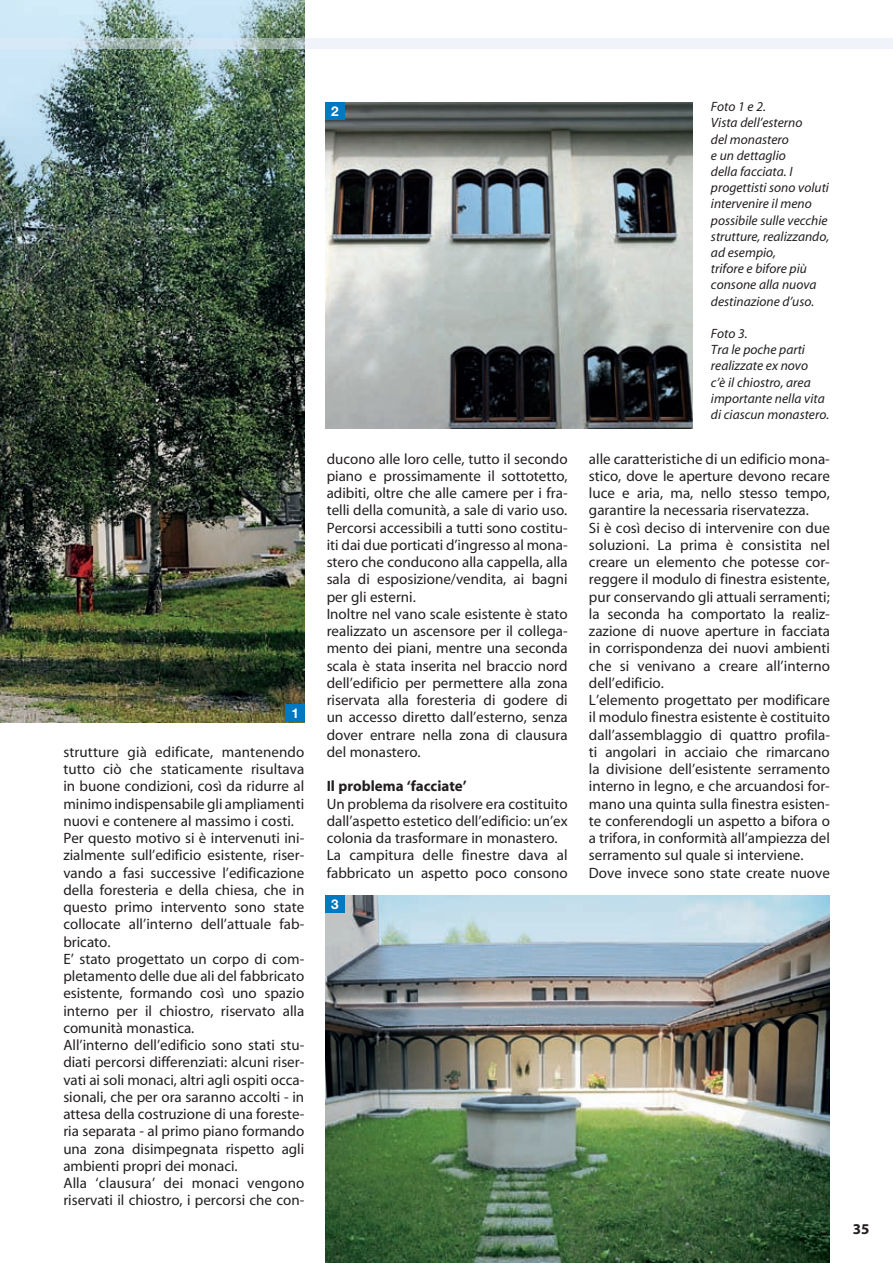
<style>
.page{position:relative;width:893px;height:1263px;background:#fff}
.page>*{position:absolute;margin:0;border:0;box-sizing:border-box;transform-origin:0 0}
.t1{font:15px/17.2px "Myriad";color:#231f20}
.t2{font:700 15px "Myriad";color:#231f20}
.t3{font:italic 13.5px/16.2px "Myriad";color:#231f20}
.t4{font:700 13.5px "Helvetica Neue LT Std";color:#fff}
.s1{font-weight:700}
</style>
<div class="page">
<img style="left:325px;top:102px;width:367px;height:327px">
<img style="left:0;top:0;width:305px;height:722px">
<div style="left:286px;top:704px;width:19px;height:18px;background:#0079c2"></div>
<img style="left:325px;top:895px;width:504px;height:368px">
<div style="left:325px;top:895px;width:20px;height:18px;background:#0079c2"></div>
<div style="left:325px;top:102px;width:19px;height:18px;background:#0079c2"></div>
<svg style="left:0;top:38px;width:893px;height:10px;fill:#f0f4fa"></svg>
<p class="t4" style="left:291px;top:705px;width:9px">1</p>
<p class="t1" style="left:63px;top:744px;width:243px">strutture già edificate, mantenendo tutto ciò che staticamente risultava in buone condizioni, così da ridurre al minimo indispensabile gli ampliamenti nuovi e contenere al massimo i costi.<br>Per questo motivo si è intervenuti ini&shy;zialmente sull’edificio esistente, riser&shy;vando a fasi successive l’edificazione della foresteria e della chiesa, che in questo primo intervento sono state collocate all’interno dell’attuale fab&shy;bricato.<br>E’ stato progettato un corpo di com&shy;pletamento delle due ali del fabbricato esistente, formando così uno spazio interno per il chiostro, riservato alla comunità monastica.<br>All’interno dell’edificio sono stati stu&shy;diati percorsi differenziati: alcuni riser&shy;vati ai soli monaci, altri agli ospiti occa&shy;sionali, che per ora saranno accolti - in attesa della costruzione di una foreste&shy;ria separata - al primo piano formando una zona disimpegnata rispetto agli ambienti propri dei monaci.<br>Alla ‘clausura’ dei monaci vengono riservati il chiostro, i percorsi che con-</p>
<p class="t4" style="left:331px;top:103px;width:9px">2</p>
<p class="t3" style="left:711px;top:99px;width:120px">Foto 1 e 2.<br>Vista dell’esterno<br>del monastero<br>e un dettaglio<br>della facciata. I progettisti sono voluti intervenire il meno possibile sulle vecchie strutture, realizzando, ad esempio,<br>trifore e bifore più consone alla nuova destinazione d’uso.</p>
<p class="t3" style="left:711px;top:326px;width:120px">Foto 3.<br>Tra le poche parti realizzate ex novo<br>c’è il chiostro, area importante nella vita di ciascun monastero.</p>
<p class="t1" style="left:327px;top:451px;width:242px">ducono alle loro celle, tutto il secondo piano e prossimamente il sottotetto, adibiti, oltre che alle camere per i fra&shy;telli della comunità, a sale di vario uso.<br>Percorsi accessibili a tutti sono costitu&shy;iti dai due porticati d’ingresso al mona&shy;stero che conducono alla cappella, alla sala di esposizione/vendita, ai bagni per gli esterni.<br>Inoltre nel vano scale esistente è stato realizzato un ascensore per il collega&shy;mento dei piani, mentre una seconda scala è stata inserita nel braccio nord dell’edificio per permettere alla zona riservata alla foresteria di godere di un accesso diretto dall’esterno, senza dover entrare nella zona di clausura del monastero.</p>
<p class="t1" style="left:327px;top:778px;width:242px"><span class="s1">Il problema ‘facciate’<br></span>Un problema da risolvere era costituito dall’aspetto estetico dell’edificio: un’ex colonia da trasformare in monastero.<br>La campitura delle finestre dava al fabbricato un aspetto poco consono</p>
<p class="t4" style="left:331px;top:895px;width:9px">3</p>
<p class="t1" style="left:589px;top:451px;width:243px">alle caratteristiche di un edificio mona&shy;stico, dove le aperture devono recare luce e aria, ma, nello stesso tempo, garantire la necessaria riservatezza.<br>Si è così deciso di intervenire con due soluzioni. La prima è consistita nel creare un elemento che potesse cor&shy;reggere il modulo di finestra esistente, pur conservando gli attuali serramenti; la seconda ha comportato la realiz&shy;zazione di nuove aperture in facciata in corrispondenza dei nuovi ambienti che si venivano a creare all’interno dell’edificio.<br>L’elemento progettato per modificare il modulo finestra esistente è costituito dall’assemblaggio di quattro profila&shy;ti angolari in acciaio che rimarcano la divisione dell’esistente serramento interno in legno, e che arcuandosi for&shy;mano una quinta sulla finestra esisten&shy;te conferendogli un aspetto a bifora o a trifora, in conformità all’ampiezza del serramento sul quale si interviene.<br>Dove invece sono state create nuove</p>
<p class="t2" style="left:853px;top:1221px;width:18px">35</p>
</div>
